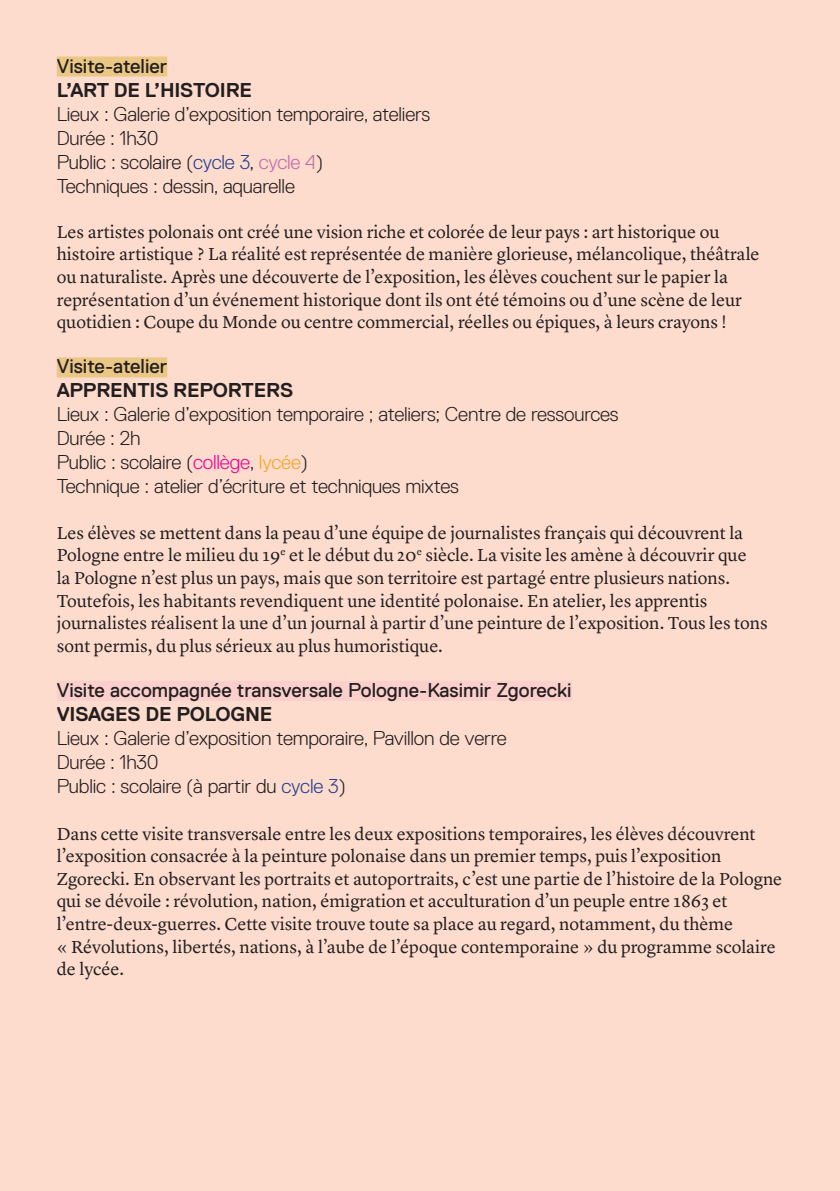
<style>
.page{position:relative;width:840px;height:1191px;background:#fff}
.page>*{position:absolute;margin:0;border:0;box-sizing:border-box;transform-origin:0 0}
.t1{font:300 20px/24px "Replica";letter-spacing:-.01em;color:#231f20}
.t2{font:20px "Replica";color:#231f20}
.t3{font:700 20px "Replica";letter-spacing:-.01em;color:#231f20}
.t4{font:18px/22.6px "Lyon Text";color:#231f20}
.s1{color:#253f8e}
.s2{color:#c06bab}
.s3{color:#ed028c}
.s4{color:#eda829}
</style>
<div class="page">
<div style="left:0;top:0;width:839px;height:1191px;background:#fddcce"></div>
<div style="left:57px;top:56px;width:110px;height:20px;background:#eac784"></div>
<div style="left:57px;top:357px;width:110px;height:20px;background:#eac784"></div>
<div style="left:57px;top:681px;width:514px;height:20px;background:#fbcfcb"></div>
<p class="t2" style="left:57px;top:54px;width:112px">Visite-atelier</p>
<p class="t3" style="left:57px;top:78px;width:197px">L’ART DE L’HISTOIRE</p>
<p class="t1" style="left:57px;top:102px;width:375px">Lieux : Galerie d’exposition temporaire, ateliers<br>Durée : 1h30<br>Public : scolaire (<span class="s1">cycle 3</span>, <span class="s2">cycle 4</span>)<br>Techniques : dessin, aquarelle</p>
<p class="t4" style="left:57px;top:219px;width:704px">Les artistes polonais ont créé une vision riche et colorée de leur pays : art historique ou histoire artistique ? La réalité est représentée de manière glorieuse, mélancolique, théâtrale ou naturaliste. Après une découverte de l’exposition, les élèves couchent sur le papier la représentation d’un événement historique dont ils ont été témoins ou d’une scène de leur quotidien : Coupe du Monde ou centre commercial, réelles ou épiques, à leurs crayons !</p>
<p class="t2" style="left:57px;top:355px;width:112px">Visite-atelier</p>
<p class="t3" style="left:57px;top:379px;width:238px">APPRENTIS REPORTERS</p>
<p class="t1" style="left:57px;top:402px;width:563px">Lieux : Galerie d’exposition temporaire ; ateliers; Centre de ressources Durée : 2h<br>Public : scolaire (<span class="s3">collège</span>, <span class="s4">lycée</span>)<br>Technique : atelier d’écriture et techniques mixtes</p>
<p class="t4" style="left:57px;top:520px;width:712px">Les élèves se mettent dans la peau d’une équipe de journalistes français qui découvrent la Pologne entre le milieu du 19<sup>e</sup> et le début du 20<sup>e</sup> siècle. La visite les amène à découvrir que<br>la Pologne n’est plus un pays, mais que son territoire est partagé entre plusieurs nations.<br>Toutefois, les habitants revendiquent une identité polonaise. En atelier, les apprentis journalistes réalisent la une d’un journal à partir d’une peinture de l’exposition. Tous les tons sont permis, du plus sérieux au plus humoristique.</p>
<p class="t2" style="left:57px;top:679px;width:516px">Visite accompagnée transversale Pologne-Kasimir Zgorecki</p>
<p class="t3" style="left:57px;top:703px;width:217px">VISAGES DE POLOGNE</p>
<p class="t1" style="left:57px;top:726px;width:451px">Lieux : Galerie d’exposition temporaire, Pavillon de verre<br>Durée : 1h30<br>Public : scolaire (à partir du <span class="s1">cycle 3</span>)</p>
<p class="t4" style="left:57px;top:821px;width:726px">Dans cette visite transversale entre les deux expositions temporaires, les élèves découvrent l’exposition consacrée à la peinture polonaise dans un premier temps, puis l’exposition Zgorecki. En observant les portraits et autoportraits, c’est une partie de l’histoire de la Pologne qui se dévoile : révolution, nation, émigration et acculturation d’un peuple entre 1863 et l’entre-deux-guerres. Cette visite trouve toute sa place au regard, notamment, du thème<br>« Révolutions, libertés, nations, à l’aube de l’époque contemporaine » du programme scolaire de lycée.</p>
</div>
